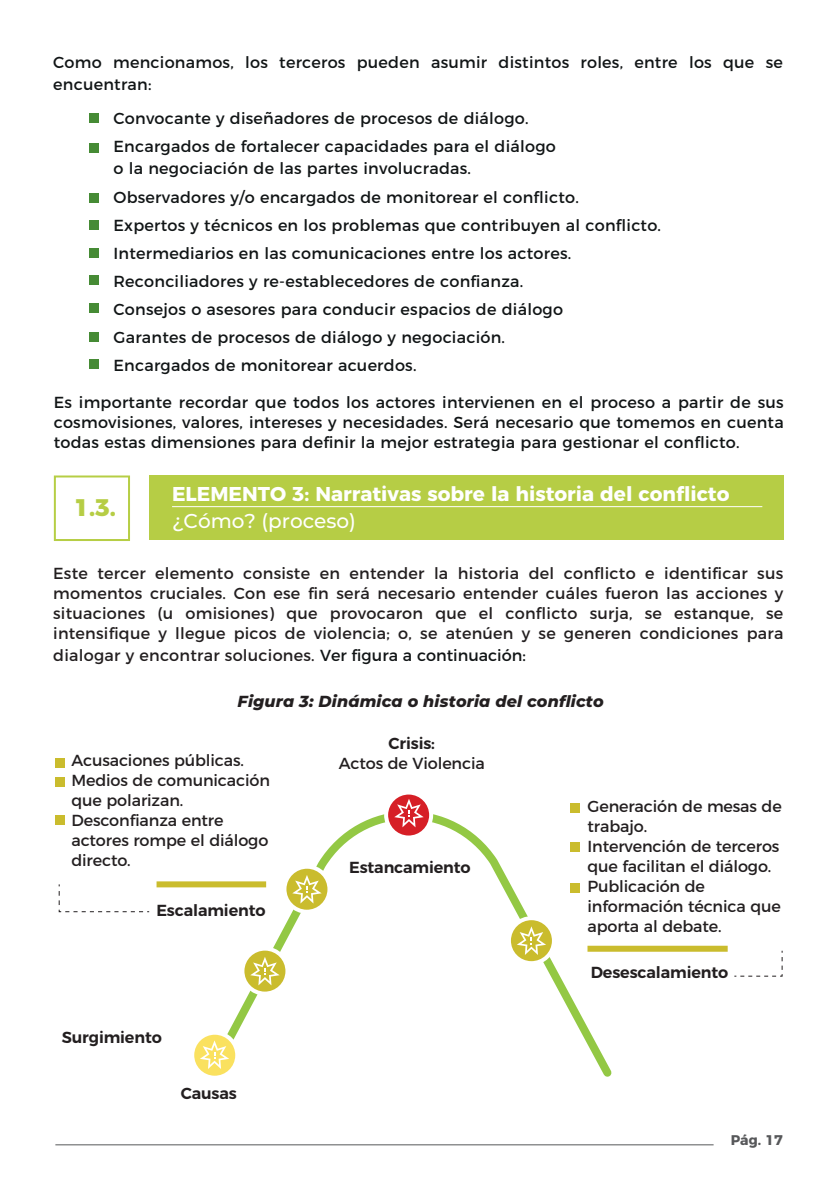
<style>
.page{position:relative;width:840px;height:1191px;background:#fff}
.page>*{position:absolute;margin:0;border:0;box-sizing:border-box;transform-origin:0 0}
.t1{font:800 24px "Montserrat";color:#b6cd45}
.t2{font:700 20px "Montserrat";color:#fff}
.t3{font:500 20px "Montserrat";color:#fff}
.t4{font:16px/28px "Montserrat";letter-spacing:.015em;color:#111516}
.t5{font:16px/20px "Montserrat";letter-spacing:-.01em;color:#231f20}
.t6{font:600 16px "Montserrat";letter-spacing:-.01em;color:#231f20}
.t7{font:16px "Montserrat";letter-spacing:.015em;color:#231f20}
.t8{font:italic 800 16px "Montserrat";letter-spacing:.01em;color:#231f20}
.t9{font:700 14px "Montserrat";color:#57585a}
.s1{color:#111516}
</style>
<div class="page">
<div style="left:89px;top:114px;width:9px;height:9px;background:#468b35"></div>
<div style="left:89px;top:143px;width:9px;height:9px;background:#468b35"></div>
<div style="left:89px;top:193px;width:9px;height:10px;background:#468b35"></div>
<div style="left:89px;top:220px;width:9px;height:9px;background:#468b35"></div>
<div style="left:89px;top:248px;width:9px;height:9px;background:#468b35"></div>
<div style="left:89px;top:276px;width:9px;height:9px;background:#468b35"></div>
<div style="left:89px;top:304px;width:9px;height:9px;background:#468b35"></div>
<div style="left:89px;top:332px;width:9px;height:9px;background:#468b35"></div>
<div style="left:89px;top:359px;width:9px;height:10px;background:#468b35"></div>
<div style="left:55px;top:758px;width:10px;height:9px;background:#cabc2d"></div>
<div style="left:55px;top:777px;width:10px;height:9px;background:#cabc2d"></div>
<div style="left:55px;top:815px;width:10px;height:9px;background:#cabc2d"></div>
<div style="left:54px;top:475px;width:76px;height:66px;border:2px solid #b6ce45"></div>
<hr style="left:55px;top:1144px;width:658px;height:1px;background:#57585a">
<svg style="left:203px;top:803px;width:415px;height:274px"></svg>
<svg style="left:284px;top:866px;width:45px;height:46px"></svg>
<div style="left:282px;top:864px;width:49px;height:50px;border:4px solid #fff;border-radius:50%"></div>
<svg style="left:508px;top:918px;width:46px;height:45px"></svg>
<div style="left:506px;top:916px;width:50px;height:49px;border:4px solid #fff;border-radius:50%"></div>
<svg style="left:242px;top:948px;width:45px;height:45px"></svg>
<div style="left:240px;top:946px;width:49px;height:49px;border:4px solid #fff;border-radius:50%"></div>
<svg style="left:192px;top:1032px;width:45px;height:46px"></svg>
<div style="left:190px;top:1030px;width:49px;height:50px;border:4px solid #fff;border-radius:50%"></div>
<div style="left:156px;top:881px;width:110px;height:6px;background:#cabc2d"></div>
<div style="left:587px;top:945px;width:140px;height:6px;background:#cabc2d"></div>
<svg style="left:58px;top:884px;width:91px;height:28px"></svg>
<svg style="left:734px;top:950px;width:48px;height:27px"></svg>
<svg style="left:200px;top:1040px;width:29px;height:29px"></svg>
<svg style="left:250px;top:956px;width:29px;height:29px"></svg>
<svg style="left:292px;top:875px;width:29px;height:28px"></svg>
<svg style="left:385px;top:792px;width:46px;height:45px"></svg>
<div style="left:383px;top:790px;width:50px;height:49px;border:4px solid #fff;border-radius:50%"></div>
<svg style="left:394px;top:798px;width:29px;height:29px"></svg>
<svg style="left:516px;top:926px;width:30px;height:29px"></svg>
<div style="left:149px;top:476px;width:634px;height:64px;background:#b6cd45"></div>
<hr style="left:172px;top:506px;width:589px;height:1px;background:#fff">
<p class="t4" style="left:53px;top:50px;width:730px;line-height:22px">Como mencionamos, los terceros pueden asumir distintos roles, entre los que se encuentran:</p>
<p class="t4" style="left:113px;top:103px;width:443px">Convocante y diseñadores de procesos de diálogo.<br>Encargados de fortalecer capacidades para el diálogo</p>
<p class="t4" style="left:113px;top:153px;width:549px">o la negociación de las partes involucradas.<br>Observadores y/o encargados de monitorear el conflicto.<br>Expertos y técnicos en los problemas que contribuyen al conflicto.<br>Intermediarios en las comunicaciones entre los actores.<br>Reconciliadores y re-establecedores de confianza.<br>Consejos o asesores para conducir espacios de diálogo<br>Garantes de procesos de diálogo y negociación.<br>Encargados de monitorear acuerdos.</p>
<p class="t4" style="left:54px;top:391px;width:731px;line-height:20px;text-align:justify">Es importante recordar que todos los actores intervienen en el proceso a partir de sus cosmovisiones, valores, intereses y necesidades. Será necesario que tomemos en cuenta todas estas dimensiones para definir la mejor estrategia para gestionar el conflicto.</p>
<h1 class="t1" style="left:74px;top:488px;width:43px">1.3.</h1>
<p class="t2" style="left:172px;top:477px;width:558px">ELEMENTO 3: Narrativas sobre la historia del conflicto</p>
<p class="t3" style="left:172px;top:507px;width:185px">¿Cómo? (proceso)</p>
<p class="t5" style="left:53px;top:561px;width:731px;text-align:justify">Este tercer elemento consiste en entender la historia del conflicto e identificar sus momentos cruciales. Con ese fin será necesario entender cuáles fueron las acciones y situaciones (u omisiones) que provocaron que el conflicto surja, se estanque, se intensifique y llegue picos de violencia; o, se atenúen y se generen condiciones para</p>
<p class="t7" style="left:53px;top:642px;width:474px">dialogar y encontrar soluciones. <span class="s1">Ver figura a continuación:</span></p>
<p class="t8" style="left:237px;top:689px;width:367px">Figura 3: Dinámica o historia del conflicto</p>
<p class="t5" style="left:71px;top:749px;width:200px">Acusaciones públicas.<br>Medios de comunicación que polarizan.<br>Desconfianza entre actores rompe el diálogo directo.</p>
<p class="t6" style="left:156px;top:897px;width:111px">Escalamiento</p>
<p class="t6" style="left:62px;top:1024px;width:101px">Surgimiento</p>
<p class="t6" style="left:181px;top:1080px;width:58px">Causas</p>
<p class="t6" style="left:388px;top:730px;width:48px">Crisis:</p>
<p class="t5" style="left:338px;top:752px;width:147px">Actos de Violencia</p>
<p class="t6" style="left:349px;top:854px;width:123px">Estancamiento</p>
<p class="t5" style="left:587px;top:794px;width:196px">Generación de mesas de trabajo.<br>Intervención de terceros que facilitan el diálogo.<br>Publicación de información técnica que aporta al debate.</p>
<p class="t6" style="left:590px;top:959px;width:139px">Desescalamiento</p>
<p class="t9" style="left:730px;top:1128px;width:53px">Pág. 17</p>
</div>
